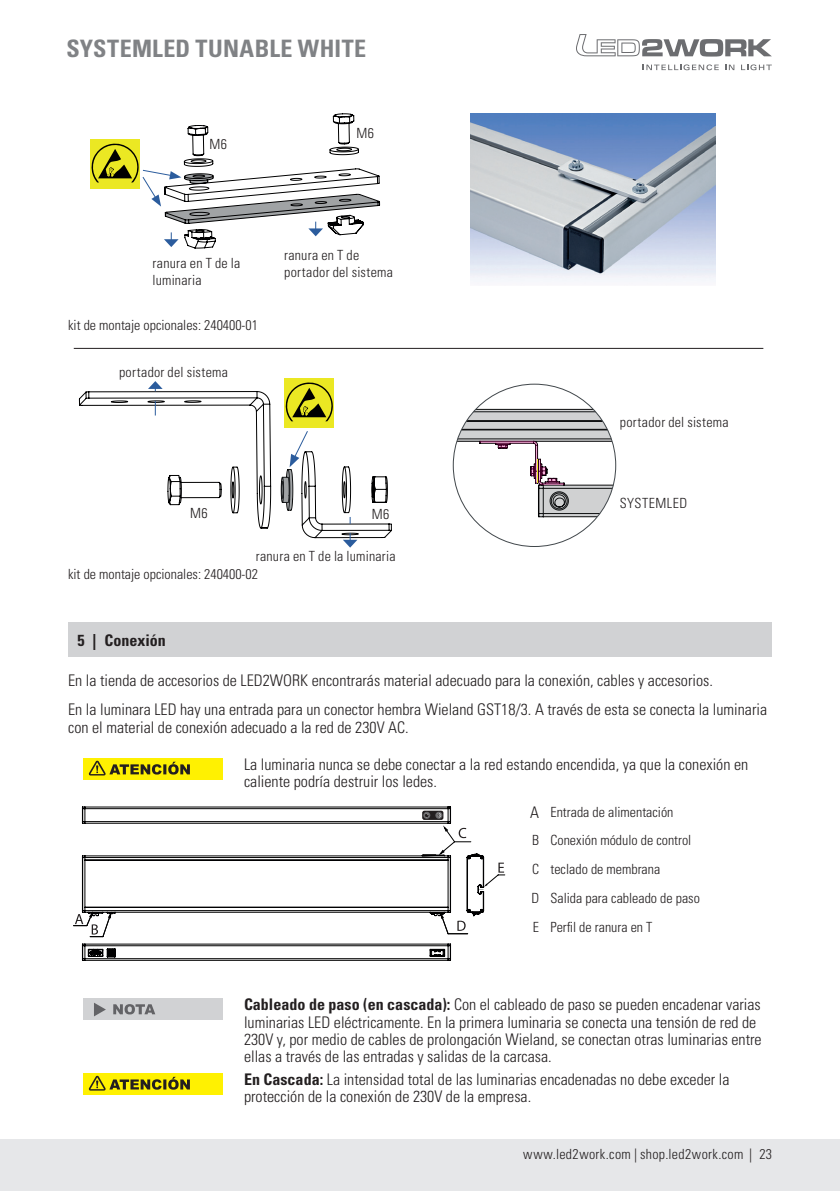
<style>
.page{position:relative;width:840px;height:1191px;background:#fff}
.page>*{position:absolute;margin:0;border:0;box-sizing:border-box;transform-origin:0 0}
.t1{font:700 condensed 24px "Univers LT Std";letter-spacing:.02em;color:#808285}
.t2{font:300 condensed 16px/17.2px "Univers LT Std";color:#231f20}
.t3{font:700 condensed 16px "Univers LT Std";color:#231f20}
.t4{font:300 condensed 14px/28.8px "Univers LT Std";color:#231f20}
.t5{font:300 condensed 14px/16.8px "Univers LT Std";letter-spacing:.02em;color:#231f20}
.t6{font:300 condensed 14px "Univers LT Std";letter-spacing:.025em;color:#231f20}
.t7{font:300 condensed 14px "Univers LT Std";letter-spacing:.03em;color:#231f20}
.s1{font-size:16px}
.s2{font-weight:700}
</style>
<div class="page">
<div style="left:0;top:1140px;width:839px;height:51px;background:#e6e7e9"></div>
<svg style="left:576px;top:34px;width:195px;height:23px"></svg>
<svg style="left:642px;top:64px;width:76px;height:6px"></svg>
<svg style="left:725px;top:65px;width:9px;height:5px"></svg>
<svg style="left:741px;top:64px;width:30px;height:6px"></svg>
<svg style="left:90px;top:113px;width:290px;height:136px"></svg>
<img style="left:470px;top:113px;width:245px;height:168px">
<hr style="left:74px;top:348px;width:689px;height:1px;background:#231f20">
<svg style="left:78px;top:391px;width:314px;height:147px"></svg>
<div style="left:284px;top:378px;width:50px;height:50px;background:#ebe823"></div>
<svg style="left:285px;top:382px;width:48px;height:39px"></svg>
<svg style="left:281px;top:430px;width:27px;height:80px"></svg>
<svg style="left:148px;top:381px;width:14px;height:10px"></svg>
<svg style="left:155px;top:401px;width:1px;height:14px"></svg>
<svg style="left:342px;top:533px;width:15px;height:14px"></svg>
<svg style="left:454px;top:408px;width:161px;height:112px"></svg>
<div style="left:68px;top:623px;width:703px;height:34px;background:#d1d2d4"></div>
<div style="left:84px;top:758px;width:139px;height:21px;background:#fff101"></div>
<svg style="left:89px;top:760px;width:101px;height:15px"></svg>
<svg style="left:81px;top:806px;width:403px;height:155px"></svg>
<svg style="left:478px;top:862px;width:27px;height:28px"></svg>
<svg style="left:73px;top:826px;width:398px;height:111px"></svg>
<svg style="left:422px;top:810px;width:21px;height:10px"></svg>
<svg style="left:435px;top:812px;width:6px;height:6px"></svg>
<svg style="left:423px;top:812px;width:6px;height:6px"></svg>
<div style="left:84px;top:998px;width:139px;height:22px;background:#d1d2d4"></div>
<svg style="left:94px;top:1003px;width:12px;height:13px"></svg>
<svg style="left:113px;top:1004px;width:42px;height:10px"></svg>
<div style="left:84px;top:1073px;width:139px;height:21px;background:#fff101"></div>
<svg style="left:89px;top:1075px;width:101px;height:15px"></svg>
<h1 class="t1" style="left:32px;top:33px;width:336px">BA SYSTEMLED TUNABLE WHITE</h1>
<p class="t4" style="left:209px;top:130px;width:19px">M6</p>
<p class="t4" style="left:356px;top:119px;width:19px">M6</p>
<p class="t4" style="left:152px;top:254px;width:89px;line-height:16.8px">ranura en T de la luminaria</p>
<p class="t4" style="left:68px;top:310px;width:191px">kit de montaje opcionales: 240400-01</p>
<p class="t5" style="left:119px;top:364px;width:110px">portador del sistema</p>
<p class="t5" style="left:284px;top:247px;width:110px">ranura en T de portador del sistema</p>
<p class="t4" style="left:190px;top:499px;width:19px">M6</p>
<p class="t4" style="left:372px;top:499px;width:19px">M6</p>
<p class="t4" style="left:255px;top:542px;width:141px">ranura en T de la luminaria</p>
<p class="t4" style="left:68px;top:560px;width:191px">kit de montaje opcionales: 240400-02</p>
<p class="t5" style="left:619px;top:414px;width:110px">portador del sistema</p>
<p class="t7" style="left:619px;top:495px;width:69px">SYSTEMLED</p>
<p class="t3" style="left:77px;top:630px;width:90px">5 | Conexión</p>
<p class="t2" style="left:68px;top:666px;width:700px;line-height:29.2px">En la tienda de accesorios de LED2WORK encontrarás material adecuado para la conexión, cables y accesorios.<br>En la luminara LED hay una entrada para un conector hembra Wieland GST18/3. A través de esta se conecta la luminaria</p>
<p class="t2" style="left:68px;top:718px;width:342px">con el material de conexión adecuado a la red de 230V AC.</p>
<p class="t2" style="left:244px;top:755px;width:505px">La luminaria nunca se debe conectar a la red estando encendida, ya que la conexión en caliente podría destruir los ledes.</p>
<p class="t4" style="left:530px;top:797px;width:171px"><span class="s1">A</span> Entrada de alimentación<br>B Conexión módulo de control<br>C teclado de membrana<br>D Salida para cableado de paso<br>E Perfil de ranura en T</p>
<p class="t2" style="left:244px;top:996px;width:519px"><span class="s2">Cableado de paso (en cascada):</span> Con el cableado de paso se pueden encadenar varias luminarias LED eléctricamente. En la primera luminaria se conecta una tensión de red de 230V y, por medio de cables de prolongación Wieland, se conectan otras luminarias entre ellas a través de las entradas y salidas de la carcasa.</p>
<p class="t2" style="left:244px;top:1070px;width:487px"><span class="s2">En Cascada:</span> La intensidad total de las luminarias encadenadas no debe exceder la protección de la conexión de 230V de la empresa.</p>
<p class="t6" style="left:523px;top:1145px;width:250px">www.led2work.com | shop.led2work.com | 23</p>
</div>
